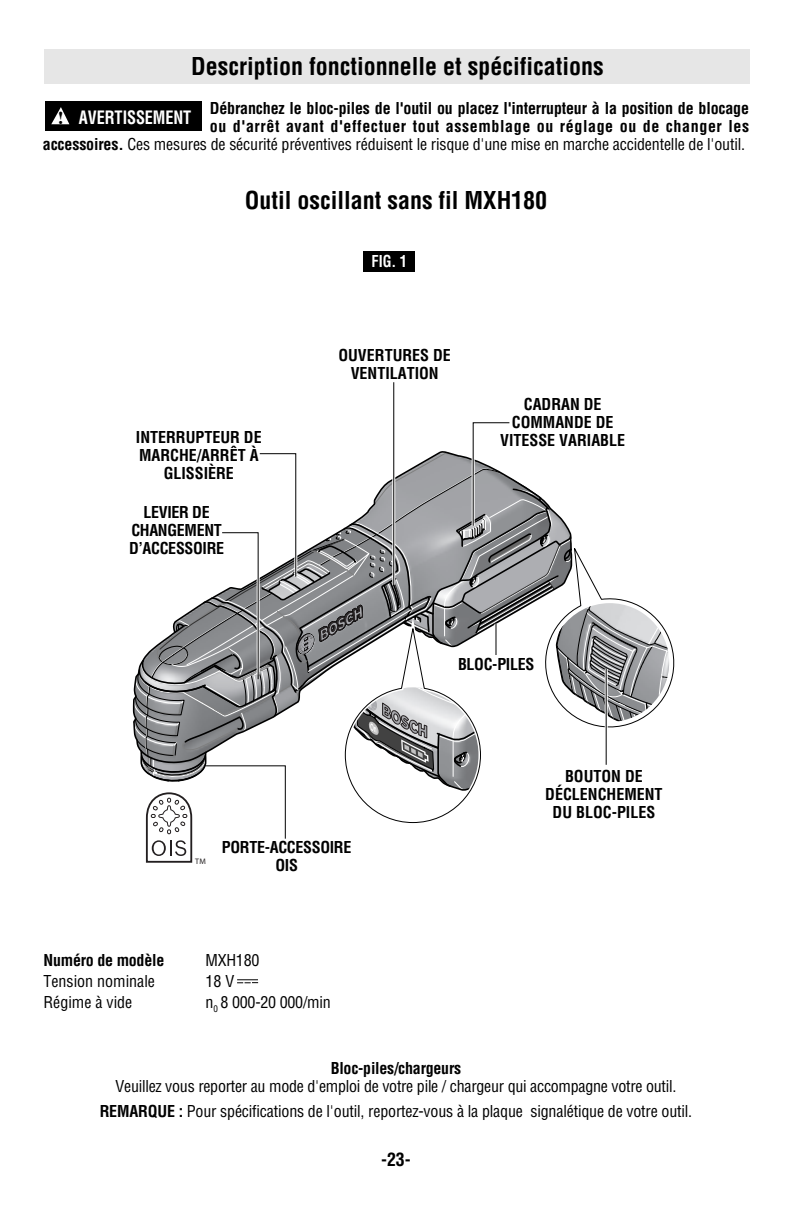
<style>
.page{position:relative;width:792px;height:1224px;background:#fff}
.page>*{position:absolute;margin:0;border:0;box-sizing:border-box;transform-origin:0 0}
.t1{font:700 condensed 24px "Helvetica";color:#000}
.t2{font:700 condensed 18px "Helvetica";letter-spacing:-.005em;color:#fff;scale:.9 1}
.t3{font:700 condensed 18px "Helvetica";color:#000}
.t4{font:700 condensed 16px/18px "Helvetica";color:#000;text-align:center}
.t5{font:condensed 16px/25.2px "Helvetica";letter-spacing:-.01em;color:#000;text-align:center}
.t6{font:700 condensed 16px/18px "Helvetica";letter-spacing:-.02em;color:#000;text-align:center}
.t7{font:700 condensed 16px "Helvetica";color:#fff;scale:.9 1}
.t8{font:700 8px "Bosch Sans";color:#231f20}
.s1{font-weight:400}
.s2{font-family:"Times";font-stretch:normal;color:#000}
.s3{font-weight:700}
</style>
<div class="page">
<div style="left:45px;top:49px;width:705px;height:35px;background:#e6e6e6"></div>
<div style="left:45px;top:101px;width:157px;height:30px;background:#000"></div>
<svg style="left:51px;top:107px;width:18px;height:17px"></svg>
<svg style="left:237px;top:979px;width:21px;height:4px"></svg>
<div style="left:364px;top:251px;width:51px;height:20px;background:#000"></div>
<hr style="left:393px;top:382px;width:1px;height:203px;background:#000">
<svg style="left:133px;top:422px;width:542px;height:441px"></svg>
<h1 class="t1" style="left:191px;top:53px;width:414px">Description fonctionnelle et spécifications</h1>
<p class="t4" style="left:43px;top:99px;width:708px;text-align:right">Débranchez le bloc-piles de l'outil ou placez l'interrupteur à la position de blocage<br>ou d'arrêt avant d'effectuer tout assemblage ou réglage ou de changer les<br>accessoires. <span class="s1">Ces mesures de sécurité préventives réduisent le risque d'une mise en marche accidentelle de l'outil.</span></p>
<p class="t2" style="left:58px;top:107px;width:150px"><span class="s2">!</span> AVERTISSEMENT</p>
<h1 class="t1" style="left:245px;top:187px;width:304px">Outil oscillant sans fil MXH180</h1>
<p class="t7" style="left:372px;top:252px;width:41px">FIG. 1</p>
<p class="t4" style="left:338px;top:346px;width:114px">OUVERTURES DE<br>VENTILATION</p>
<p class="t4" style="left:512px;top:396px;width:103px">CADRAN DE<br>COMMANDE DE</p>
<p class="t4" style="left:136px;top:429px;width:127px">INTERRUPTEUR DE</p>
<p class="t4" style="left:500px;top:432px;width:126px">VITESSE VARIABLE</p>
<p class="t4" style="left:139px;top:447px;width:121px">MARCHE/ARRÊT À<br>GLISSIÈRE</p>
<p class="t6" style="left:129px;top:504px;width:97px">LEVIER DE<br>CHANGEMENT<br>D’ACCESSOIRE</p>
<p class="t8" style="left:195px;top:858px;width:12px">TM</p>
<p class="t6" style="left:222px;top:839px;width:131px">PORTE-ACCESSOIRE<br>OIS</p>
<p class="t4" style="left:44px;top:951px;width:122px">Numéro de modèle</p>
<p class="t5" style="left:206px;top:948px;width:55px">MXH180</p>
<p class="t5" style="left:44px;top:969px;width:113px">Tension nominale</p>
<p class="t5" style="left:206px;top:969px;width:30px">18 V</p>
<p class="t5" style="left:44px;top:990px;width:90px">Régime à vide</p>
<p class="t5" style="left:206px;top:990px;width:127px">n<sub>0</sub> 8 000-20 000/min</p>
<p class="t6" style="left:458px;top:656px;width:78px">BLOC-PILES</p>
<p class="t4" style="left:545px;top:767px;width:119px">BOUTON DE<br>DÉCLENCHEMENT<br>DU BLOC-PILES</p>
<p class="t4" style="left:331px;top:1059px;width:132px">Bloc-piles/chargeurs</p>
<p class="t5" style="left:100px;top:1074px;width:594px">Veuillez vous reporter au mode d'emploi de votre pile / chargeur qui accompagne votre outil.<br><span class="s3">REMARQUE :</span> Pour spécifications de l'outil, reportez-vous à la plaque signalétique de votre outil.</p>
<p class="t3" style="left:381px;top:1149px;width:31px">-23-</p>
</div>
